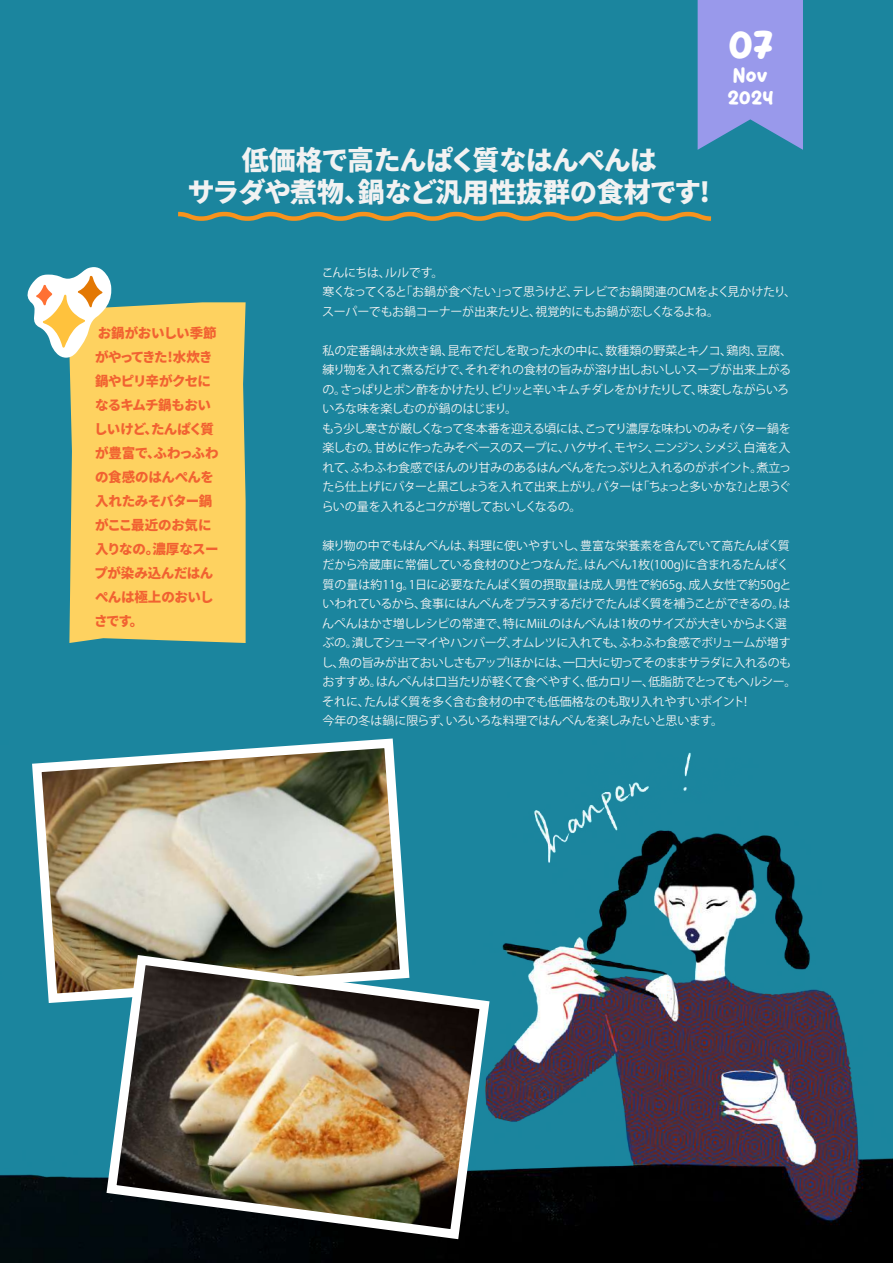
<style>
.page{position:relative;width:893px;height:1263px;background:#1b859e}
.page>*{position:absolute;margin:0;border:0;box-sizing:border-box;transform-origin:0 0}
.t1{font:37.5px "Nice Sugar";color:#fff}
.t2{font:900 27px/32.4px "Noto Sans JP";letter-spacing:-.025em;color:#f2f2f2;text-align:center}
.t3{font:18px/21.6px "Nice Sugar";color:#fff;text-align:center}
.t4{font:900 13.5px/24px "Noto Sans JP";letter-spacing:-.03em;color:#f16231}
.t5{font:12px/19.5px "Koz Go Pr 6 N";letter-spacing:-.025em;color:#f2f2f2}
</style>
<div class="page">
<div style="left:69px;top:302px;width:177px;height:341px;background:#fed260"></div>
<svg style="left:27px;top:267px;width:84px;height:91px"></svg>
<svg style="left:698px;top:0;width:105px;height:150px;background:#8c96e3"></svg>
<svg style="left:178px;top:211px;width:534px;height:10px"></svg>
<img style="left:0;top:752px;width:892px;height:511px">
<img style="left:27px;top:738px;width:387px;height:270px">
<img style="left:101px;top:950px;width:394px;height:294px">
<h2 class="t2" style="left:188px;top:144px;width:524px">低価格で高たんぱく質なはんぺんは<br>サラダや煮物、鍋など汎用性抜群の食材です!</h2>
<h1 class="t1" style="left:728px;top:24px;width:47px">07</h1>
<h3 class="t3" style="left:727px;top:66px;width:47px">Nov<br>2024</h3>
<p class="t4" style="left:94px;top:321px;width:126px">お鍋がおいしい季節がやってきた!水炊き鍋やピリ辛がクセになるキムチ鍋もおいしいけど、たんぱく質が豊富で、ふわっふわの食感のはんぺんを入れたみそバター鍋がここ最近のお気に入りなの。濃厚なスープが染み込んだはんぺんは極上のおいしさです。</p>
<p class="t5" style="left:322px;top:263px;width:476px">こんにちは、ルルです。<br>寒くなってくると「お鍋が食べたい」って思うけど、テレビでお鍋関連のCMをよく見かけたり、スーパーでもお鍋コーナーが出来たりと、視覚的にもお鍋が恋しくなるよね。</p>
<p class="t5" style="left:322px;top:341px;width:472px">私の定番鍋は水炊き鍋、昆布でだしを取った水の中に、数種類の野菜とキノコ、鶏肉、豆腐、練り物を入れて煮るだけで、それぞれの食材の旨みが溶け出しおいしいスープが出来上がるの。さっぱりとポン酢をかけたり、ピリッと辛いキムチダレをかけたりして、味変しながらいろいろな味を楽しむのが鍋のはじまり。<br>もう少し寒さが厳しくなって冬本番を迎える頃には、こってり濃厚な味わいのみそバター鍋を楽しむの。甘めに作ったみそベースのスープに、ハクサイ、モヤシ、ニンジン、シメジ、白滝を入れて、ふわふわ食感でほんのり甘みのあるはんぺんをたっぷりと入れるのがポイント。煮立ったら仕上げにバターと黒こしょうを入れて出来上がり。バターは「ちょっと多いかな?」と思うぐらいの量を入れるとコクが増しておいしくなるの。</p>
<p class="t5" style="left:321px;top:536px;width:476px">練り物の中でもはんぺんは、料理に使いやすいし、豊富な栄養素を含んでいて高たんぱく質だから冷蔵庫に常備している食材のひとつなんだ。はんぺん1枚(100g)に含まれるたんぱく質の量は約11g。1日に必要なたんぱく質の摂取量は成人男性で約65g、成人女性で約50gといわれているから、食事にはんぺんをプラスするだけでたんぱく質を補うことができるの。はんぺんはかさ増しレシピの常連で、特にMiiLのはんぺんは1枚のサイズが大きいからよく選ぶの。潰してシューマイやハンバーグ、オムレツに入れても、ふわふわ食感でボリュームが増すし、魚の旨みが出ておいしさもアップ!ほかには、一口大に切ってそのままサラダに入れるのもおすすめ。はんぺんは口当たりが軽くて食べやすく、低カロリー、低脂肪でとってもヘルシー。それに、たんぱく質を多く含む食材の中でも低価格なのも取り入れやすいポイント!<br>今年の冬は鍋に限らず、いろいろな料理ではんぺんを楽しみたいと思います。</p>
</div>
